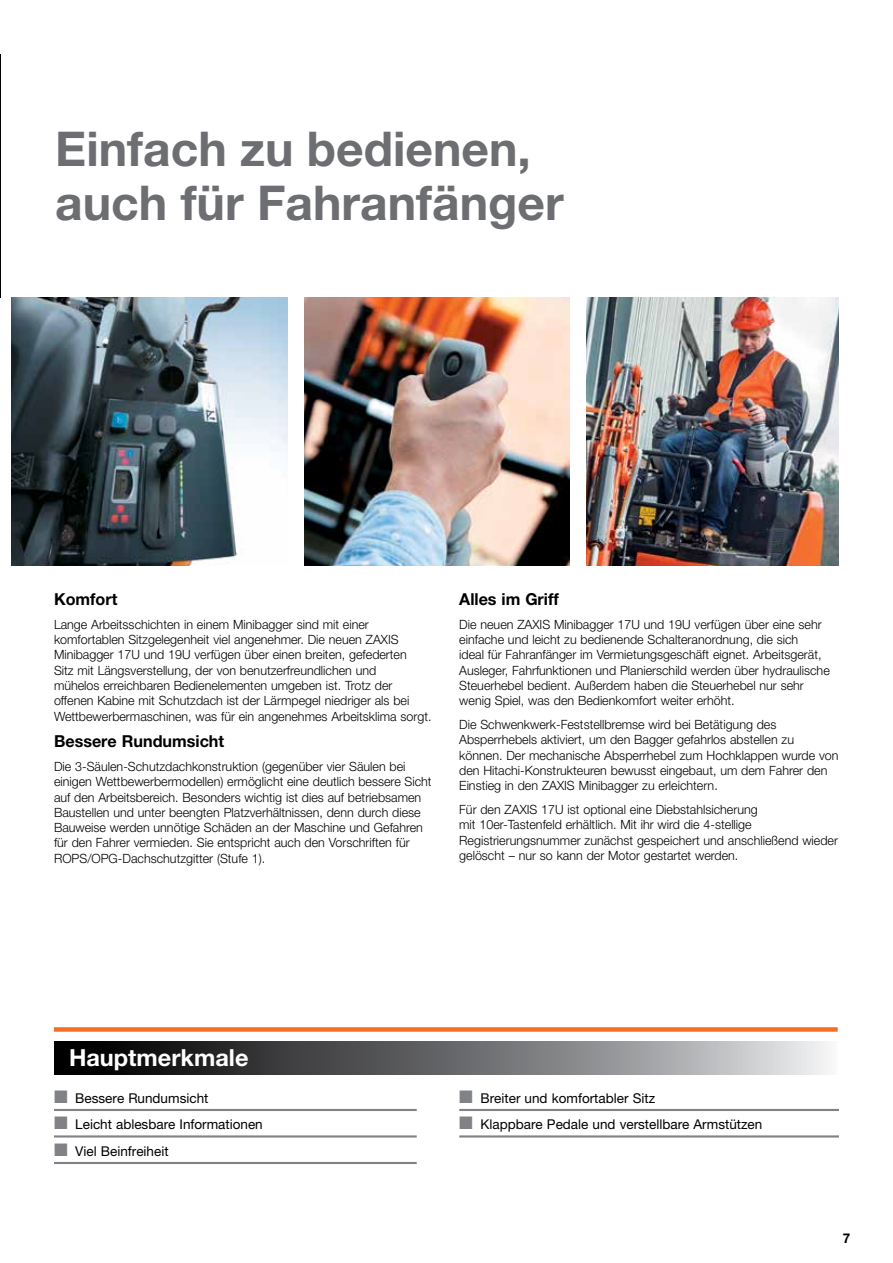
<style>
.page{position:relative;width:893px;height:1263px;background:#fff}
.page>*{position:absolute;margin:0;border:0;box-sizing:border-box;transform-origin:0 0}
.t1{font:700 48px/54.4px "Helvetica Neue LT Pro";color:#6d6e71}
.t2{font:700 23.55px "Helvetica Neue LT Pro";color:#fff}
.t3{font:700 16.5px "Helvetica Neue LT Pro";color:#000}
.t4{font:13.5px "Helvetica Neue LT Pro";color:#000}
.t5{font:700 13.5px "Helvetica Neue LT Pro";color:#000}
.t6{font:300 12.75px/15.3px "Helvetica Neue LT Pro";color:#000}
.s1{color:#808285}
</style>
<div class="page">
<div style="left:54px;top:1027px;width:784px;height:5px;background:#f36f21"></div>
<img style="left:11px;top:298px;width:276px;height:268px">
<img style="left:304px;top:298px;width:266px;height:268px">
<img style="left:587px;top:298px;width:251px;height:268px">
<svg style="left:54px;top:1041px;width:775px;height:34px;background:#68696b"></svg>
<hr style="left:0;top:54px;width:1px;height:244px;background:#000">
<hr style="left:54px;top:1109px;width:363px;height:2px;background:#808285">
<hr style="left:54px;top:1135px;width:363px;height:2px;background:#808285">
<hr style="left:54px;top:1162px;width:363px;height:2px;background:#808285">
<hr style="left:459px;top:1109px;width:380px;height:2px;background:#808285">
<hr style="left:459px;top:1135px;width:380px;height:2px;background:#808285">
<h1 class="t1" style="left:55px;top:120px;width:510px">Einfach zu bedienen, auch für Fahranfänger</h1>
<p class="t3" style="left:54px;top:589px;width:65px">Komfort</p>
<p class="t6" style="left:54px;top:616px;width:379px">Lange Arbeitsschichten in einem Minibagger sind mit einer komfortablen Sitzgelegenheit viel angenehmer. Die neuen ZAXIS Minibagger 17U und 19U verfügen über einen breiten, gefederten<br>Sitz mit Längsverstellung, der von benutzerfreundlichen und<br>mühelos erreichbaren Bedienelementen umgeben ist. Trotz der offenen Kabine mit Schutzdach ist der Lärmpegel niedriger als bei Wettbewerbermaschinen, was für ein angenehmes Arbeitsklima sorgt.</p>
<p class="t3" style="left:54px;top:731px;width:172px">Bessere Rundumsicht</p>
<p class="t6" style="left:54px;top:758px;width:379px">Die 3-Säulen-Schutzdachkonstruktion (gegenüber vier Säulen bei einigen Wettbewerbermodellen) ermöglicht eine deutlich bessere Sicht auf den Arbeitsbereich. Besonders wichtig ist dies auf betriebsamen Baustellen und unter beengten Platzverhältnissen, denn durch diese Bauweise werden unnötige Schäden an der Maschine und Gefahren für den Fahrer vermieden. Sie entspricht auch den Vorschriften für ROPS/OPG-Dachschutzgitter (Stufe 1).</p>
<p class="t3" style="left:459px;top:589px;width:101px">Alles im Griff</p>
<p class="t6" style="left:459px;top:616px;width:372px">Die neuen ZAXIS Minibagger 17U und 19U verfügen über eine sehr einfache und leicht zu bedienende Schalteranordnung, die sich<br>ideal für Fahranfänger im Vermietungsgeschäft eignet. Arbeitsgerät, Ausleger, Fahrfunktionen und Planierschild werden über hydraulische Steuerhebel bedient. Außerdem haben die Steuerhebel nur sehr wenig Spiel, was den Bedienkomfort weiter erhöht.</p>
<p class="t6" style="left:459px;top:717px;width:381px">Die Schwenkwerk-Feststellbremse wird bei Betätigung des Absperrhebels aktiviert, um den Bagger gefahrlos abstellen zu können. Der mechanische Absperrhebel zum Hochklappen wurde von den Hitachi-Konstrukteuren bewusst eingebaut, um dem Fahrer den Einstieg in den ZAXIS Minibagger zu erleichtern.</p>
<p class="t6" style="left:459px;top:802px;width:380px">Für den ZAXIS 17U ist optional eine Diebstahlsicherung<br>mit 10er-Tastenfeld erhältlich. Mit ihr wird die 4-stellige Registrierungsnummer zunächst gespeichert und anschließend wieder gelöscht – nur so kann der Motor gestartet werden.</p>
<h2 class="t2" style="left:69px;top:1043px;width:181px">Hauptmerkmale</h2>
<p class="t4" style="left:54px;top:1090px;width:156px"><span class="s1">■</span> Bessere Rundumsicht</p>
<p class="t4" style="left:54px;top:1116px;width:210px"><span class="s1">■</span> Leicht ablesbare Informationen</p>
<p class="t4" style="left:54px;top:1143px;width:116px"><span class="s1">■</span> Viel Beinfreiheit</p>
<p class="t4" style="left:459px;top:1090px;width:197px"><span class="s1">■</span> Breiter und komfortabler Sitz</p>
<p class="t4" style="left:459px;top:1116px;width:305px"><span class="s1">■</span> Klappbare Pedale und verstellbare Armstützen</p>
<p class="t5" style="left:843px;top:1230px;width:9px">7</p>
</div>
